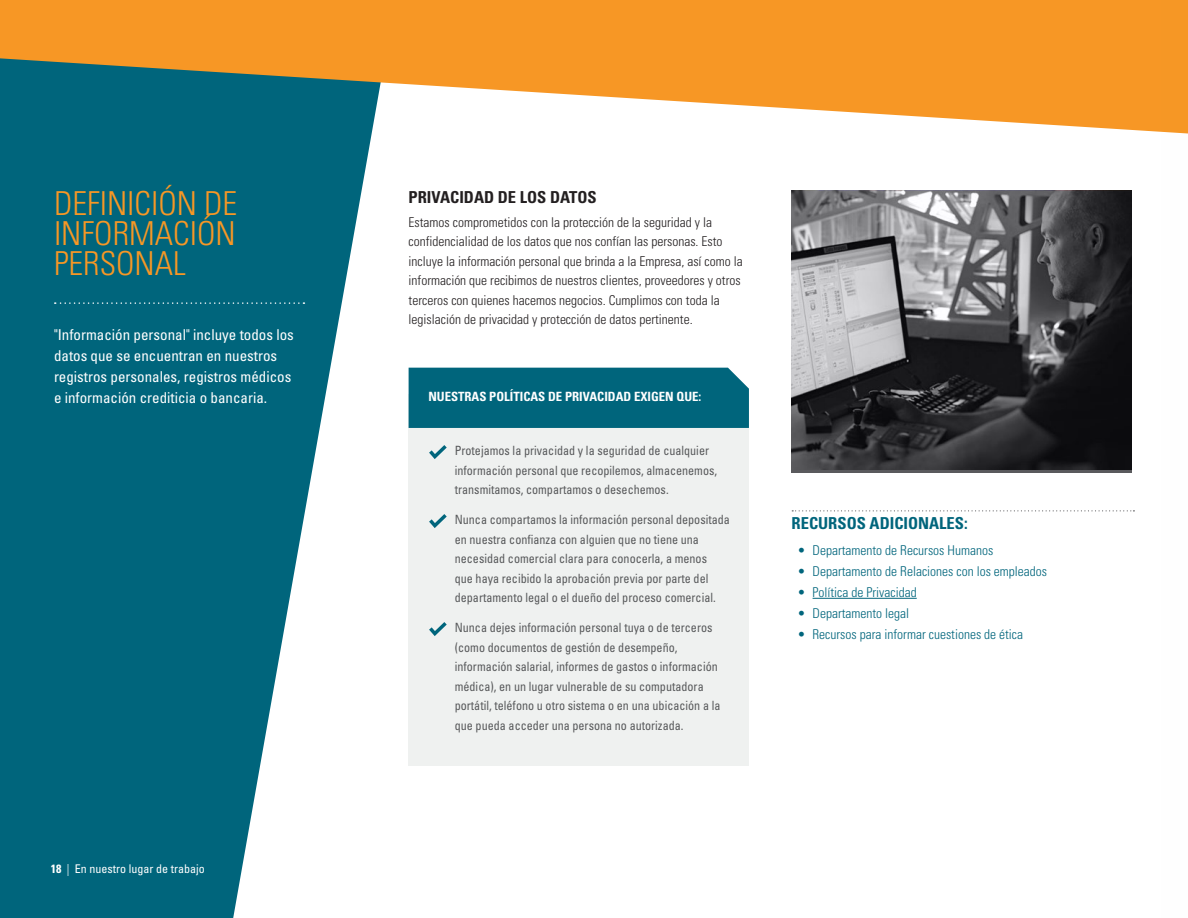
<style>
.page{position:relative;width:1188px;height:918px;background:#fff}
.page>*{position:absolute;margin:0;border:0;box-sizing:border-box;transform-origin:0 0}
.t1{font:300 condensed 33px/30px "Univers LT Std";color:#f79725;text-align:justify}
.Additional_Res_Head{font:700 condensed 16.5px "Univers LT Std";color:#00657c}
.t2{font:700 condensed 16.5px "Univers LT Std";color:#231f20}
.t3{font:condensed 15px/21px "Univers LT Std";color:#fff}
.t4{font:300 condensed 13.5px/19.5px "Univers LT Std";color:#231f20}
.t5{font:300 condensed 13.5px "Univers LT Std";color:#00657c}
.policies_bullet{font:condensed 12.75px/19.5px "Univers LT Std";color:#57585a;scale:.95 1}
.t6{font:700 condensed 12.75px "Univers LT Std";color:#fff}
.t7{font:condensed 12px "Univers LT Std";color:#fff}
.s1{font-weight:700}
.s2{font-weight:300}
</style>
<div class="page">
<svg style="left:0;top:134px;width:372px;height:784px;fill:#00657c"></svg>
<svg style="left:55px;top:302px;width:249px;height:2px"></svg>
<svg style="left:0;top:0;width:1161px;height:134px;background:#d29d50"></svg>
<svg style="left:792px;top:510px;width:342px;height:1px"></svg>
<hr style="left:813px;top:598px;width:104px;height:1px;background:#00657c">
<div style="left:1161px;top:0;width:27px;height:134px;background:#f69725"></div>
<div style="left:409px;top:395px;width:340px;height:371px;background:#eff1f0"></div>
<div style="left:409px;top:368px;width:340px;height:60px;background:#00657c"></div>
<svg style="left:429px;top:445px;width:18px;height:14px"></svg>
<svg style="left:429px;top:514px;width:18px;height:14px"></svg>
<svg style="left:429px;top:622px;width:18px;height:14px"></svg>
<img style="left:792px;top:191px;width:340px;height:279px">
<p class="t1" style="left:54px;top:188px;width:185px">DEFINICIÓN DE INFORMACIÓN PERSONAL</p>
<p class="t3" style="left:54px;top:324px;width:241px">"Información personal" incluye todos los datos que se encuentran en nuestros registros personales, registros médicos e información crediticia o bancaria.</p>
<p class="t7" style="left:51px;top:861px;width:155px"><span class="s1">18</span> <span class="s2">|</span> En nuestro lugar de trabajo</p>
<h2 class="t2" style="left:409px;top:187px;width:190px">PRIVACIDAD DE LOS DATOS</h2>
<p class="t4" style="left:409px;top:212px;width:336px">Estamos comprometidos con la protección de la seguridad y la confidencialidad de los datos que nos confían las personas. Esto incluye la información personal que brinda a la Empresa, así como la información que recibimos de nuestros clientes, proveedores y otros terceros con quienes hacemos negocios. Cumplimos con toda la legislación de privacidad y protección de datos pertinente.</p>
<p class="t6" style="left:428px;top:388px;width:274px">NUESTRAS POLÍTICAS DE PRIVACIDAD EXIGEN QUE:</p>
<p class="policies_bullet" style="left:455px;top:441px;width:278px">Protejamos la privacidad y la seguridad de cualquier información personal que recopilemos, almacenemos, transmitamos, compartamos o desechemos.</p>
<p class="policies_bullet" style="left:455px;top:510px;width:291px">Nunca compartamos la información personal depositada en nuestra confianza con alguien que no tiene una necesidad comercial clara para conocerla, a menos<br>que haya recibido la aprobación previa por parte del departamento legal o el dueño del proceso comercial.</p>
<p class="policies_bullet" style="left:455px;top:618px;width:281px">Nunca dejes información personal tuya o de terceros (como documentos de gestión de desempeño, información salarial, informes de gastos o información médica), en un lugar vulnerable de su computadora portátil, teléfono u otro sistema o en una ubicación a la que pueda acceder una persona no autorizada.</p>
<p class="Additional_Res_Head" style="left:792px;top:513px;width:178px">RECURSOS ADICIONALES:</p>
<p class="t5" style="left:798px;top:542px;width:197px">• Departamento de Recursos Humanos</p>
<p class="t5" style="left:798px;top:563px;width:251px">• Departamento de Relaciones con los empleados</p>
<p class="t5" style="left:798px;top:584px;width:121px">• Política de Privacidad</p>
<p class="t5" style="left:798px;top:605px;width:113px">• Departamento legal</p>
<p class="t5" style="left:798px;top:626px;width:227px">• Recursos para informar cuestiones de ética</p>
</div>
